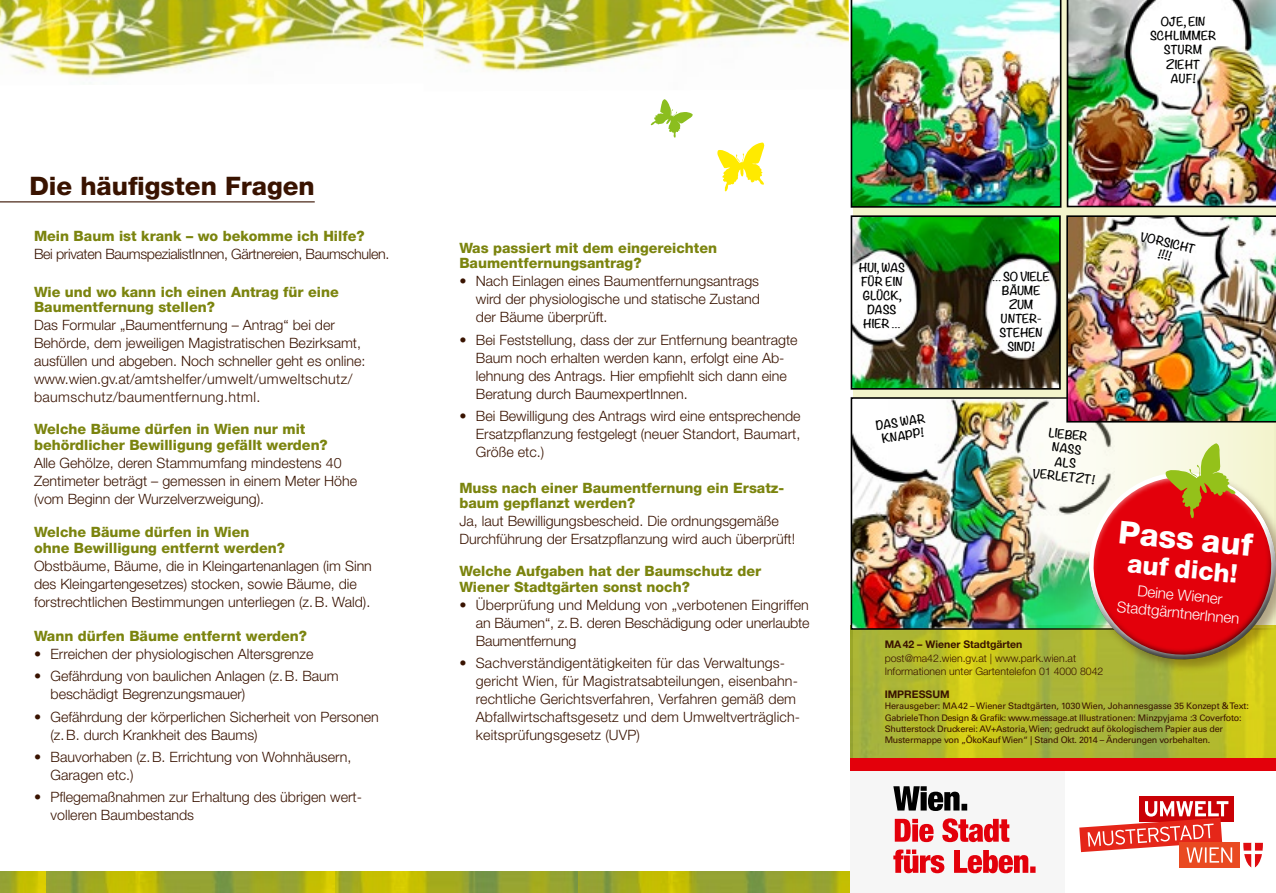
<style>
.page{position:relative;width:1276px;height:893px;background:#fff}
.page>*{position:absolute;margin:0;border:0;box-sizing:border-box;transform-origin:0 0}
.t1{font:800 31.5px "Helvetica Neue";color:#fff}
.t2{font:800 25.5px "Helvetica Neue";color:#391300}
.t3{font:800 25.5px "Helvetica Neue";color:#fff}
.t4{font:300 15.15px/18.1px "Helvetica Neue";color:#fff;text-align:center}
.Copy{font:300 14.25px/18px "Helvetica Neue";color:#391300}
.Copy-2{font:800 14.25px/15.8px "Helvetica Neue";color:#7b840e}
.Copy-3{font:300 14.25px "Helvetica Neue";letter-spacing:-.025em;color:#391300}
.t5{font:700 10.95px/14.1px "Noteworthy";letter-spacing:-.01em;color:#000;text-align:center}
.Copy-4{font:300 10.5px "Helvetica Neue";color:#391300}
.Copy-5{font:700 10.5px "Helvetica Neue";color:#391300}
.Copy-6{font:9px/11.2px "Univers";letter-spacing:-.025em;color:#391300}
</style>
<div class="page">
<img style="left:0;top:872px;width:579px;height:21px">
<img style="left:579px;top:872px;width:271px;height:21px">
<svg style="left:717px;top:142px;width:48px;height:50px"></svg>
<svg style="left:651px;top:99px;width:42px;height:39px"></svg>
<svg style="left:853px;top:208px;width:423px;height:550px;background:#bcc13f"></svg>
<img style="left:850px;top:0;width:426px;height:208px">
<img style="left:853px;top:218px;width:204px;height:169px">
<div style="left:850px;top:215px;width:210px;height:175px;border:2px solid #000"></div>
<svg style="left:1114px;top:423px;width:159px;height:17px;background:#f7f7df"></svg>
<img style="left:853px;top:400px;width:261px;height:227px">
<div style="left:850px;top:397px;width:426px;height:233px;border:2px solid #000"></div>
<div style="left:850px;top:764px;width:215px;height:129px;background:#f6f6f6"></div>
<div style="left:850px;top:758px;width:426px;height:13px;background:#e3000b"></div>
<svg style="left:1069px;top:440px;width:207px;height:242px;background:#d16e4e"></svg>
<img style="left:1066px;top:215px;width:210px;height:208px">
<svg style="left:893px;top:849px;width:142px;height:24px"></svg>
<svg style="left:895px;top:818px;width:114px;height:24px"></svg>
<svg style="left:893px;top:786px;width:74px;height:25px"></svg>
<img style="left:0;top:0;width:423px;height:78px">
<img style="left:423px;top:0;width:426px;height:72px">
<hr style="left:0;top:201px;width:315px;height:1px;background:#391300">
<div style="left:1139px;top:796px;width:95px;height:25px;background:#ca0106"></div>
<div style="left:1180px;top:843px;width:60px;height:25px;background:#e94a21"></div>
<svg style="left:1079px;top:801px;width:153px;height:62px"></svg>
<svg style="left:1243px;top:843px;width:20px;height:25px"></svg>
<h2 class="t2" style="left:29px;top:171px;width:287px">Die häufigsten Fragen</h2>
<p class="Copy-2" style="left:34px;top:228px;width:332px">Mein Baum ist krank – wo bekomme ich Hilfe?</p>
<p class="Copy-3" style="left:34px;top:245px;width:357px">Bei privaten BaumspezialistInnen, Gärtnereien, Baumschulen.</p>
<p class="Copy-2" style="left:34px;top:284px;width:306px">Wie und wo kann ich einen Antrag für eine<br>Baumentfernung stellen?</p>
<p class="Copy" style="left:34px;top:316px;width:333px">Das Formular „Baumentfernung – Antrag“ bei der Behörde, dem jeweiligen Magistratischen Bezirksamt, ausfüllen und abgeben. Noch schneller geht es online: www.wien.gv.at/amtshelfer/umwelt/umweltschutz/ baumschutz/baumentfernung.html.</p>
<p class="Copy-2" style="left:34px;top:421px;width:295px">Welche Bäume dürfen in Wien nur mit behördlicher Bewilligung gefällt werden?</p>
<p class="Copy" style="left:34px;top:453px;width:325px">Alle Gehölze, deren Stammumfang mindestens 40<br>Zentimeter beträgt – gemessen in einem Meter Höhe (vom Beginn der Wurzelverzweigung).</p>
<p class="Copy-2" style="left:34px;top:524px;width:252px">Welche Bäume dürfen in Wien ohne Bewilligung entfernt werden?</p>
<p class="Copy" style="left:34px;top:557px;width:339px">Obstbäume, Bäume, die in Kleingartenanlagen (im Sinn des Kleingartengesetzes) stocken, sowie Bäume, die forstrechtlichen Bestimmungen unterliegen (z.B. Wald).</p>
<p class="Copy-2" style="left:34px;top:628px;width:274px">Wann dürfen Bäume entfernt werden?</p>
<p class="Copy" style="left:34px;top:645px;width:281px">• Erreichen der physiologischen Altersgrenze</p>
<p class="Copy" style="left:51px;top:667px;width:290px;text-indent:-16px">• Gefährdung von baulichen Anlagen (z.B. Baum beschädigt Begrenzungsmauer)</p>
<p class="Copy" style="left:51px;top:707px;width:330px;text-indent:-17px">• Gefährdung der körperlichen Sicherheit von Personen (z.B. durch Krankheit des Baums)</p>
<p class="Copy" style="left:51px;top:747px;width:302px;text-indent:-16px">• Bauvorhaben (z.B. Errichtung von Wohnhäusern,<br>Garagen etc.)</p>
<p class="Copy" style="left:51px;top:788px;width:311px;text-indent:-17px">• Pflegemaßnahmen zur Erhaltung des übrigen wert&shy;volleren Baumbestands</p>
<p class="t5" style="left:1150px;top:14px;width:68px">OJE, EIN<br>SCHLIMMER<br>STURM<br>ZIEHT<br>AUF!</p>
<p class="Copy-2" style="left:459px;top:240px;width:259px">Was passiert mit dem eingereichten<br>Baumentfernungsantrag?</p>
<p class="Copy" style="left:476px;top:272px;width:285px;text-align:justify;text-indent:-16px">• Nach Einlagen eines Baumentfernungsantrags wird der physiologische und statische Zustand der Bäume überprüft.</p>
<p class="Copy" style="left:476px;top:330px;width:323px;text-indent:-16px">• Bei Feststellung, dass der zur Entfernung beantragte Baum noch erhalten werden kann, erfolgt eine Ab&shy;lehnung des Antrags. Hier empfiehlt sich dann eine Beratung durch BaumexpertInnen.</p>
<p class="Copy" style="left:476px;top:406px;width:326px;text-align:justify;text-indent:-16px">• Bei Bewilligung des Antrags wird eine entsprechende Ersatzpflanzung festgelegt (neuer Standort, Baumart, Größe etc.)</p>
<p class="Copy-2" style="left:459px;top:480px;width:326px">Muss nach einer Baumentfernung ein Ersatz&shy;baum gepflanzt werden?</p>
<p class="Copy" style="left:459px;top:512px;width:337px">Ja, laut Bewilligungsbescheid. Die ordnungsgemäße<br>Durchführung der Ersatzpflanzung wird auch überprüft!</p>
<p class="Copy-2" style="left:459px;top:563px;width:303px">Welche Aufgaben hat der Baumschutz der<br>Wiener Stadtgärten sonst noch?</p>
<p class="Copy" style="left:476px;top:595px;width:335px;text-align:justify;text-indent:-16px">• Überprüfung und Meldung von „verbotenen Eingriffen an Bäumen“, z.B. deren Beschädigung oder unerlaubte Baumentfernung</p>
<p class="Copy" style="left:476px;top:653px;width:326px;text-indent:-16px">• Sachverständigentätigkeiten für das Verwaltungs&shy;gericht Wien, für Magistratsabteilungen, eisenbahn&shy;rechtliche Gerichtsverfahren, Verfahren gemäß dem Abfallwirtschaftsgesetz und dem Umweltverträglich&shy;keitsprüfungsgesetz (UVP)</p>
<p class="t5" style="left:859px;top:260px;width:48px">HUI, WAS<br>FÜR EIN<br>GLÜCK,<br>DASS<br>HIER …</p>
<p class="t5" style="left:992px;top:269px;width:59px">… SO VIELE<br>BÄUME<br>ZUM<br>UNTER-<br>STEHEN<br>SIND!</p>
<p class="t5" style="left:1142px;top:230px;width:58px;line-height:12.6px;rotate:13deg">VORSICHT !!!!</p>
<p class="t5" style="left:875px;top:418px;width:51px;rotate:-9deg">DAS WAR<br>KNAPP!</p>
<p class="t5" style="left:1037px;top:424px;width:64px;rotate:6deg">LIEBER<br>NASS<br>ALS<br>VERLETZT!</p>
<h2 class="t1" style="left:1120px;top:512px;width:136px;rotate:6deg">Pass auf</h2>
<h2 class="t3" style="left:1129px;top:548px;width:112px;rotate:6deg">auf dich!</h2>
<h3 class="t4" style="left:1119px;top:580px;width:124px;rotate:5deg">Deine Wiener<br>StadtgärntnerInnen</h3>
<p class="Copy-5" style="left:884px;top:638px;width:139px">MA42 – Wiener Stadtgärten</p>
<p class="Copy-4" style="left:884px;top:652px;width:193px">post@ma42.wien.gv.at | www.park.wien.at</p>
<p class="Copy-4" style="left:884px;top:665px;width:220px">Informationen unter Gartentelefon 01 4000 8042</p>
<p class="Copy-5" style="left:884px;top:688px;width:66px">IMPRESSUM</p>
<p class="Copy-6" style="left:884px;top:700px;width:366px">Herausgeber: MA42 – Wiener Stadtgärten, 1030 Wien, Johannesgasse 35 Konzept &amp; Text:<br>Gabriele Thon Design &amp; Grafik: www.message.at Illustrationen: Minzpyjama :3 Coverfoto:<br>Shutterstock Druckerei: AV+Astoria, Wien; gedruckt auf ökologischem Papier aus der Mustermappe von „ÖkoKauf Wien“ | Stand Okt. 2014 – Änderungen vorbehalten.</p>
</div>
